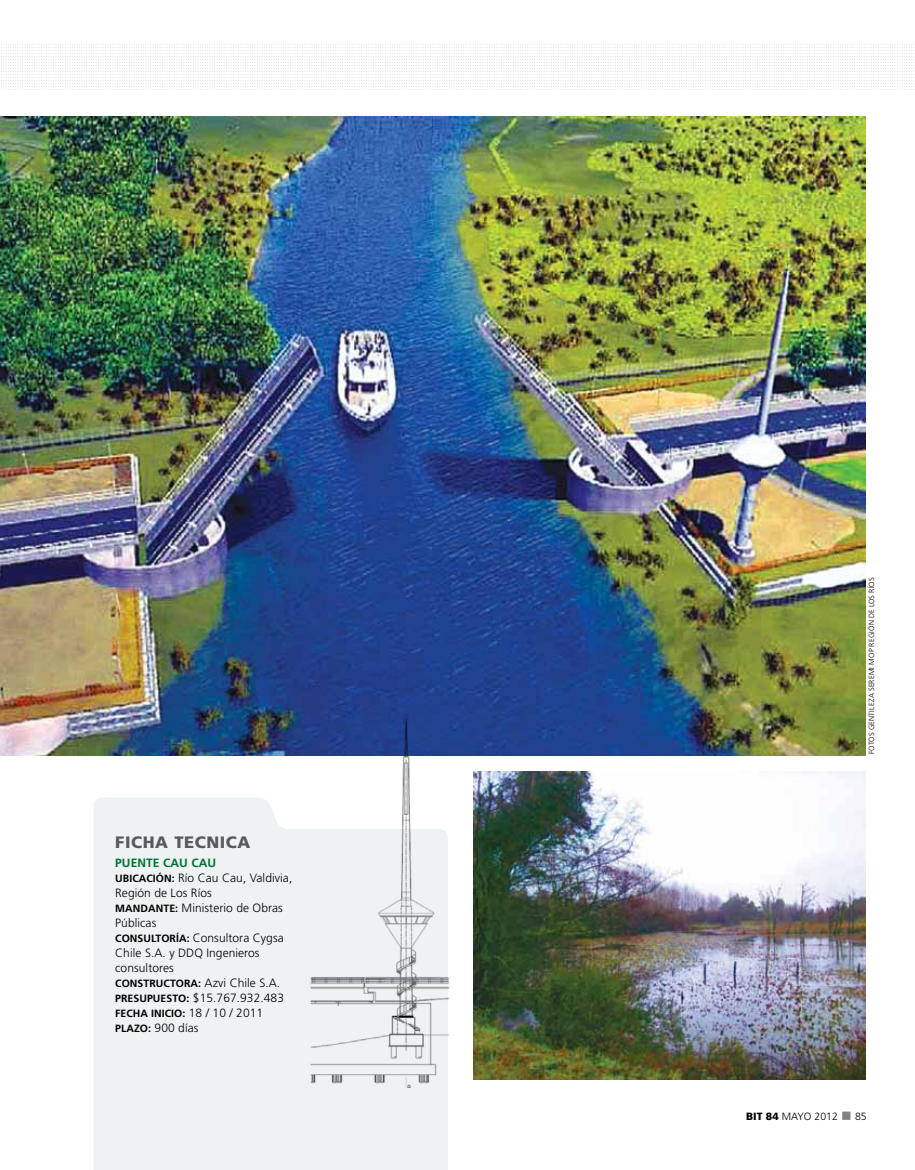
<style>
.page{position:relative;width:915px;height:1170px;background:#fff}
.page>*{position:absolute;margin:0;border:0;box-sizing:border-box;transform-origin:0 0}
.t1{font:900 16.5px "Frutiger";letter-spacing:.035em;color:#58595b}
.t2{font:300 12px/15px "Frutiger";letter-spacing:.005em;color:#000}
.t3{font:700 10.5px "Frutiger";letter-spacing:.005em;color:#000}
.t4{font:300 10.5px "Frutiger";letter-spacing:.005em;color:#000}
.t5{font:300 7.5px "Frutiger";letter-spacing:.025em;color:#000}
.s1{font-weight:700;color:#007236}
.s2{font-weight:700;font-size:10.5px}
.s3{font-weight:300;font-size:12px}
.s4{font-weight:900}
.s5{color:#808285}
</style>
<div class="page">
<svg style="left:1px;top:44px;width:911px;height:46px"></svg>
<div style="left:94px;top:798px;width:354px;height:371px;background:#eef2f2"></div>
<img style="left:0;top:117px;width:865px;height:638px">
<img style="left:473px;top:771px;width:391px;height:308px">
<img style="left:309px;top:714px;width:156px;height:373px">
<h1 class="t1" style="left:115px;top:832px;width:137px">FICHA TECNICA</h1>
<p class="t2" style="left:115px;top:855px;width:179px"><span class="s1">PUENTE CAU CAU<br></span><span class="s2">UBICACIÓN:</span> Río Cau Cau, Valdivia,<br>Región de Los Ríos<br><span class="s2">MANDANTE:</span> M inisterio de Obras<br>Públicas<br><span class="s2">CONSULTORÍA:</span> Consultora Cygsa<br>Chile S.A. y DDQ Ingenieros consultores</p>
<p class="t3" style="left:115px;top:977px;width:166px">CONSTRUCTORA: <span class="s3">Azvi Chile S.A.</span></p>
<p class="t2" style="left:115px;top:990px;width:170px"><span class="s2">PRESUPUESTO:</span> $15.767.932.483</p>
<p class="t3" style="left:115px;top:1007px;width:149px">FECHA INICIO: <span class="s3">18 / 10 / 2011</span></p>
<p class="t2" style="left:115px;top:1020px;width:85px"><span class="s2">PLAZO:</span> 900 días</p>
<p class="t5" style="left:866px;top:754px;width:177px;rotate:-90deg">fotos g entileza seremi mop reg ión de los ríos</p>
<p class="t4" style="left:745px;top:1110px;width:122px"><span class="s4">BIT 84</span> mayo 2012 <span class="s5">■</span> 85</p>
</div>
